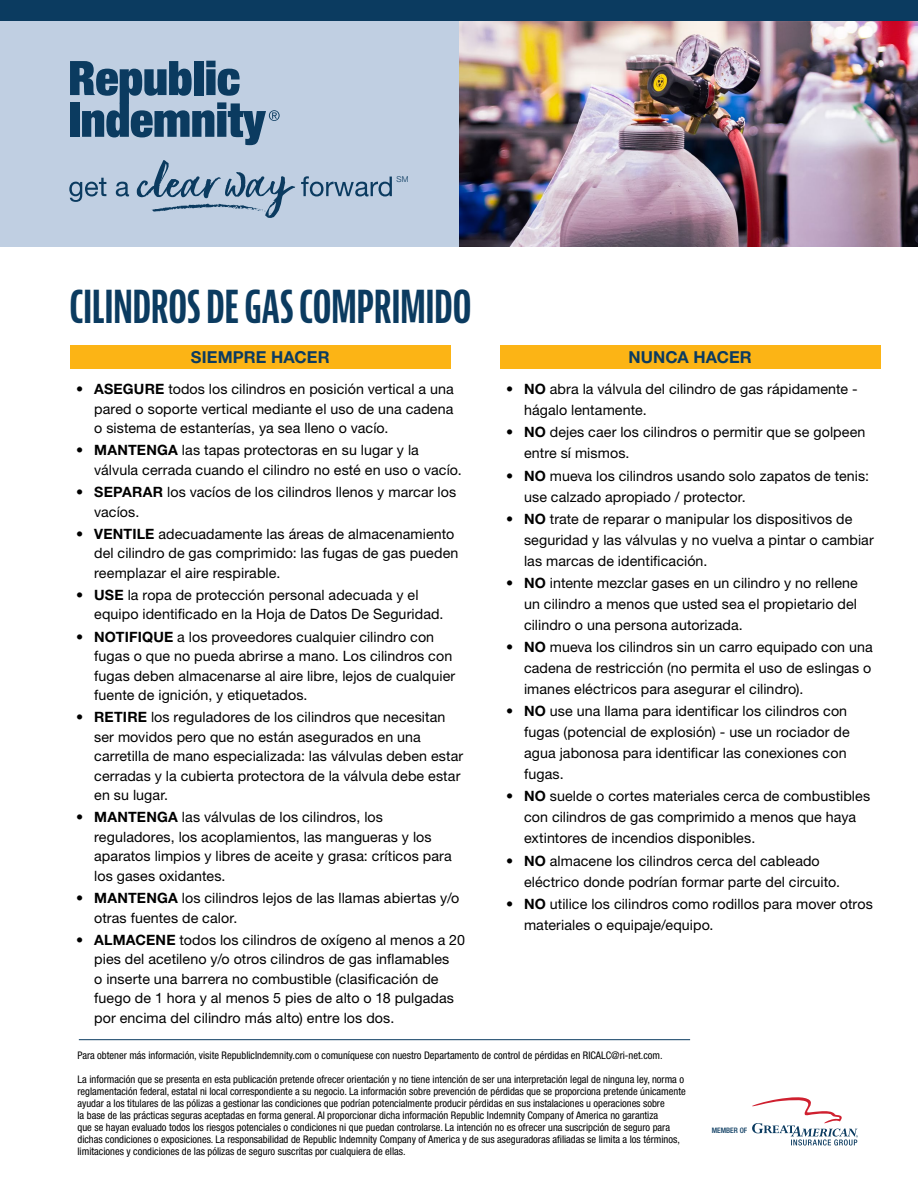
<style>
.page{position:relative;width:918px;height:1188px;background:#fff}
.page>*{position:absolute;margin:0;border:0;box-sizing:border-box;transform-origin:0 0}
.t1{font:700 extra-condensed 44.25px "Bernina Sans";letter-spacing:-.01em;color:#0b3b60}
.t2{font:700 16.5px "Helvetica Neue LT Std";letter-spacing:.01em;color:#0b3b60}
.t3{font:14.25px/19.5px "Helvetica Neue LT Std";letter-spacing:.005em;color:#000}
.t4{font:condensed 10.5px/12px "Helvetica Neue LT Std";color:#000}
.t5{font:300 8.1px "Helvetica Neue LT Std";color:#0b3b60}
.t6{font:500 condensed 7.5px "Helvetica Neue LT Std";color:#0b3b60}
.s1{font-weight:700}
</style>
<div class="page">
<img style="left:459px;top:21px;width:459px;height:225px">
<div style="left:0;top:0;width:459px;height:246px;background:#c0cfe2"></div>
<svg style="left:752px;top:1097px;width:106px;height:49px"></svg>
<div style="left:70px;top:346px;width:380px;height:23px;background:#fcb415"></div>
<div style="left:500px;top:346px;width:380px;height:23px;background:#fcb415"></div>
<svg style="left:70px;top:61px;width:210px;height:84px"></svg>
<div style="left:0;top:0;width:918px;height:21px;background:#0b3b60"></div>
<hr style="left:79px;top:1039px;width:611px;height:1px;background:#0b3b60">
<svg style="left:69px;top:178px;width:37px;height:24px"></svg>
<svg style="left:116px;top:182px;width:13px;height:14px"></svg>
<svg style="left:301px;top:176px;width:91px;height:20px"></svg>
<svg style="left:137px;top:160px;width:158px;height:58px"></svg>
<p class="t5" style="left:397px;top:175px;width:13px">SM</p>
<h1 class="t1" style="left:70px;top:281px;width:403px">CILINDROS DE GAS COMPRIMIDO</h1>
<p class="t2" style="left:191px;top:347px;width:140px">SIEMPRE HACER</p>
<p class="t2" style="left:628px;top:347px;width:125px">NUNCA HACER</p>
<p class="t3" style="left:94px;top:379px;width:361px;text-align:justify;text-indent:-18px"><span class="s1">• ASEGURE</span> todos los cilindros en posición vertical a una pared o soporte vertical mediante el uso de una cadena o sistema de estanterías, ya sea lleno o vacío.</p>
<p class="t3" style="left:94px;top:440px;width:369px;text-indent:-18px"><span class="s1">• MANTENGA</span> las tapas protectoras en su lugar y la válvula cerrada cuando el cilindro no esté en uso o vacío.</p>
<p class="t3" style="left:94px;top:482px;width:364px;text-indent:-18px"><span class="s1">• SEPARAR</span> los vacíos de los cilindros llenos y marcar los vacíos.</p>
<p class="t3" style="left:94px;top:524px;width:366px;text-indent:-18px"><span class="s1">• VENTILE</span> adecuadamente las áreas de almacenamiento del cilindro de gas comprimido: las fugas de gas pueden reemplazar el aire respirable.</p>
<p class="t3" style="left:94px;top:585px;width:351px;text-indent:-18px">• <span class="s1">USE</span> la ropa de protección personal adecuada y el equipo identificado en la Hoja de Datos De Seguridad.</p>
<p class="t3" style="left:94px;top:627px;width:363px;text-indent:-18px"><span class="s1">• NOTIFIQUE</span> a los proveedores cualquier cilindro con fugas o que no pueda abrirse a mano. Los cilindros con fugas deben almacenarse al aire libre, lejos de cualquier fuente de ignición, y etiquetados.</p>
<p class="t3" style="left:94px;top:707px;width:371px;text-indent:-18px"><span class="s1">• RETIRE</span> los reguladores de los cilindros que necesitan ser movidos pero que no están asegurados en una carretilla de mano especializada: las válvulas deben estar cerradas y la cubierta protectora de la válvula debe estar en su lugar.</p>
<p class="t3" style="left:94px;top:807px;width:359px;text-indent:-18px"><span class="s1">• MANTENGA</span> las válvulas de los cilindros, los reguladores, los acoplamientos, las mangueras y los aparatos limpios y libres de aceite y grasa: críticos para los gases oxidantes.</p>
<p class="t3" style="left:94px;top:888px;width:367px;text-indent:-18px"><span class="s1">• MANTENGA</span> los cilindros lejos de las llamas abiertas y/o otras fuentes de calor.</p>
<p class="t3" style="left:94px;top:930px;width:372px;text-indent:-18px"><span class="s1">• ALMACENE</span> todos los cilindros de oxígeno al menos a 20 pies del acetileno y/o otros cilindros de gas inflamables<br>o inserte una barrera no combustible (clasificación de fuego de 1 hora y al menos 5 pies de alto o 18 pulgadas por encima del cilindro más alto) entre los dos.</p>
<p class="t3" style="left:524px;top:378px;width:335px;line-height:21px;text-indent:-18px"><span class="s1">• NO</span> abra la válvula del cilindro de gas rápidamente - hágalo lentamente.</p>
<p class="t3" style="left:524px;top:422px;width:343px;line-height:21px;text-indent:-18px"><span class="s1">• NO</span> dejes caer los cilindros o permitir que se golpeen entre sí mismos.</p>
<p class="t3" style="left:524px;top:465px;width:347px;line-height:21px;text-indent:-18px"><span class="s1">• NO</span> mueva los cilindros usando solo zapatos de tenis: use calzado apropiado / protector.</p>
<p class="t3" style="left:524px;top:508px;width:351px;line-height:21px;text-indent:-18px"><span class="s1">• NO</span> trate de reparar o manipular los dispositivos de seguridad y las válvulas y no vuelva a pintar o cambiar las marcas de identificación.</p>
<p class="t3" style="left:524px;top:572px;width:335px;line-height:21px;text-align:justify;text-indent:-18px"><span class="s1">• NO</span> intente mezclar gases en un cilindro y no rellene un cilindro a menos que usted sea el propietario del cilindro o una persona autorizada.</p>
<p class="t3" style="left:524px;top:636px;width:350px;line-height:21px;text-align:justify;text-indent:-18px"><span class="s1">• NO</span> mueva los cilindros sin un carro equipado con una cadena de restricción (no permita el uso de eslingas o imanes eléctricos para asegurar el cilindro).</p>
<p class="t3" style="left:524px;top:700px;width:327px;line-height:21px;text-indent:-18px"><span class="s1">• NO</span> use una llama para identificar los cilindros con fugas (potencial de explosión) - use un rociador de agua jabonosa para identificar las conexiones con fugas.</p>
<p class="t3" style="left:524px;top:786px;width:348px;line-height:21px;text-indent:-18px"><span class="s1">• NO</span> suelde o cortes materiales cerca de combustibles con cilindros de gas comprimido a menos que haya extintores de incendios disponibles.</p>
<p class="t3" style="left:524px;top:850px;width:317px;line-height:21px;text-indent:-18px"><span class="s1">• NO</span> almacene los cilindros cerca del cableado eléctrico donde podrían formar parte del circuito.</p>
<p class="t3" style="left:524px;top:893px;width:350px;line-height:21px;text-indent:-18px"><span class="s1">• NO</span> utilice los cilindros como rodillos para mover otros materiales o equipaje/equipo.</p>
<p class="t4" style="left:77px;top:1050px;width:587px">Para obtener más información, visite RepublicIndemnity.com o comuníquese con nuestro Departamento de control de pérdidas en RICALC@ri-net.com.</p>
<p class="t4" style="left:77px;top:1074px;width:610px">La información que se presenta en esta publicación pretende ofrecer orientación y no tiene intención de ser una interpretación legal de ninguna ley, norma o reglamentación federal, estatal ni local correspondiente a su negocio. La información sobre prevención de pérdidas que se proporciona pretende únicamente ayudar a los titulares de las pólizas a gestionar las condiciones que podrían potencialmente producir pérdidas en sus instalaciones u operaciones sobre<br>la base de las prácticas seguras aceptadas en forma general. Al proporcionar dicha información Republic Indemnity Company of America no garantiza<br>que se hayan evaluado todos los riesgos potenciales o condiciones ni que puedan controlarse. La intención no es ofrecer una suscripción de seguro para dichas condiciones o exposiciones. La responsabilidad de Republic Indemnity Company of America y de sus aseguradoras afiliadas se limita a los términos, limitaciones y condiciones de las pólizas de seguro suscritas por cualquiera de ellas.</p>
<p class="t6" style="left:712px;top:1126px;width:37px">MEMBER OF</p>
</div>
